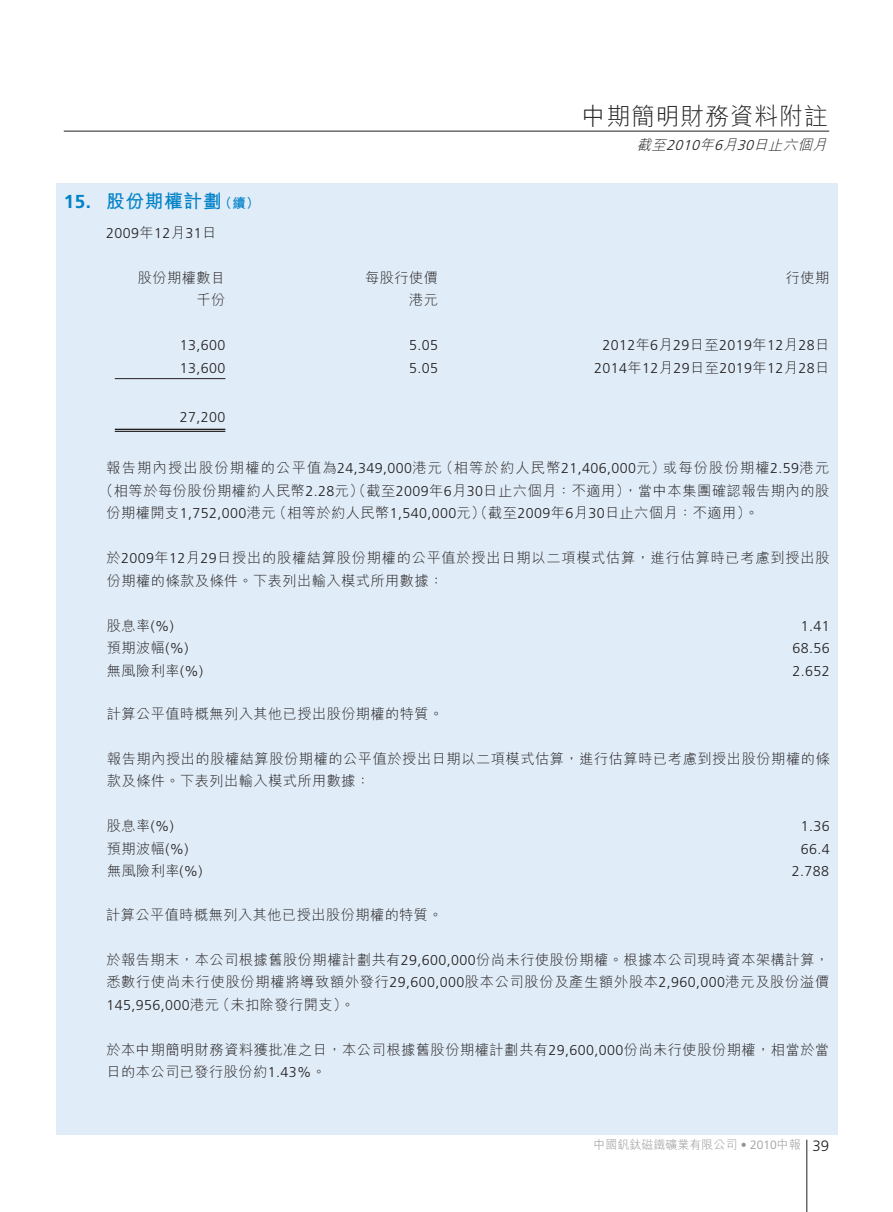
<style>
.page{position:relative;width:893px;height:1212px;background:#fff}
.page>*{position:absolute;margin:0;border:0;box-sizing:border-box;transform-origin:0 0}
.t1{font:300 24px "M Hei HK";letter-spacing:.03em;color:#231f20}
.t2{font:700 18.75px "M Hei HK";letter-spacing:.03em;color:#0082c8}
.t3{font:300 14.25px/22.5px "M Hei HK";letter-spacing:.035em;color:#231f20}
.t4{font:300 14.25px "Frutiger LT Std";letter-spacing:.03em;color:#231f20}
.t5{font:300 14.25px "M Hei HK";letter-spacing:.085em;color:#231f20}
.t6{font:italic 300 14.25px "M Hei HK";color:#231f20}
.t7{font:300 12px "M Hei HK";color:#939598}
.s1{font-family:"Frutiger LT Std"}
.s2{font-size:13.5px}
.s3{font-family:"M Hei HK"}
.s4{font-family:"Frutiger LT Std";font-size:15px;color:#231f20}
</style>
<div class="page">
<hr style="left:64px;top:131px;width:765px;height:1px;background:#231f20">
<div style="left:56px;top:184px;width:781px;height:951px;background:#e0ecf7"></div>
<hr style="left:806px;top:1140px;width:1px;height:72px;background:#231f20">
<hr style="left:115px;top:378px;width:110px;height:1px;background:#231f20">
<hr style="left:115px;top:429px;width:110px;height:1px;background:#231f20">
<hr style="left:115px;top:431px;width:110px;height:1px;background:#231f20">
<h1 class="t1" style="left:582px;top:99px;width:248px">中期簡明財務資料附註</h1>
<p class="t6" style="left:637px;top:134px;width:196px">截至<span class="s1">2010</span>年<span class="s1">6</span>月<span class="s1">30</span>日止六個月</p>
<h2 class="t2" style="left:64px;top:188px;width:198px"><span class="s1">15.</span> 股份期權計劃<span class="s2">（續）</span></h2>
<p class="t4" style="left:106px;top:225px;width:112px">2009<span class="s3">年</span>12<span class="s3">月</span>31<span class="s3">日</span></p>
<p class="t3" style="left:138px;top:266px;width:89px">股份期權數目</p>
<p class="t3" style="left:365px;top:266px;width:74px">每股行使價</p>
<p class="t3" style="left:786px;top:266px;width:45px">行使期</p>
<p class="t3" style="left:197px;top:288px;width:30px">千份</p>
<p class="t3" style="left:409px;top:288px;width:30px">港元</p>
<p class="t4" style="left:180px;top:337px;width:47px">13,600</p>
<p class="t4" style="left:409px;top:337px;width:30px">5.05</p>
<p class="t4" style="left:602px;top:337px;width:228px">2012<span class="s3">年</span>6<span class="s3">月</span>29<span class="s3">日至</span>2019<span class="s3">年</span>12<span class="s3">月</span>28<span class="s3">日</span></p>
<p class="t4" style="left:180px;top:360px;width:47px">13,600</p>
<p class="t4" style="left:409px;top:360px;width:30px">5.05</p>
<p class="t4" style="left:594px;top:360px;width:237px">2014<span class="s3">年</span>12<span class="s3">月</span>29<span class="s3">日至</span>2019<span class="s3">年</span>12<span class="s3">月</span>28<span class="s3">日</span></p>
<p class="t4" style="left:180px;top:409px;width:47px">27,200</p>
<p class="t5" style="left:106px;top:458px;width:724px">報告期內授出股份期權的公平值為<span class="s1">24,349,000</span>港元（相等於約人民幣<span class="s1">21,406,000</span>元）或每份股份期權<span class="s1">2.59</span>港元</p>
<p class="t3" style="left:99px;top:478px;width:732px">（相等於每份股份期權約人民幣<span class="s1">2.28</span>元）（截至<span class="s1">2009</span>年<span class="s1">6</span>月<span class="s1">30</span>日止六個月：不適用），當中本集團確認報告期內的股</p>
<p class="t3" style="left:106px;top:501px;width:654px">份期權開支<span class="s1">1,752,000</span>港元（相等於約人民幣<span class="s1">1,540,000</span>元）（截至<span class="s1">2009</span>年<span class="s1">6</span>月<span class="s1">30</span>日止六個月：不適用）。</p>
<p class="t3" style="left:107px;top:546px;width:724px">於<span class="s1">2009</span>年<span class="s1">12</span>月<span class="s1">29</span>日授出的股權結算股份期權的公平值於授出日期以二項模式估算，進行估算時已考慮到授出股份期權的條款及條件。下表列出輸入模式所用數據：</p>
<p class="t3" style="left:107px;top:613px;width:68px">股息率<span class="s1">(%)</span></p>
<p class="t4" style="left:801px;top:618px;width:30px">1.41</p>
<p class="t3" style="left:107px;top:636px;width:83px">預期波幅<span class="s1">(%)</span></p>
<p class="t4" style="left:792px;top:640px;width:39px">68.56</p>
<p class="t3" style="left:107px;top:658px;width:98px">無風險利率<span class="s1">(%)</span></p>
<p class="t4" style="left:793px;top:663px;width:39px">2.652</p>
<p class="t3" style="left:107px;top:702px;width:338px">計算公平值時概無列入其他已授出股份期權的特質。</p>
<p class="t3" style="left:107px;top:747px;width:724px">報告期內授出的股權結算股份期權的公平值於授出日期以二項模式估算，進行估算時已考慮到授出股份期權的條款及條件。下表列出輸入模式所用數據：</p>
<p class="t3" style="left:107px;top:814px;width:68px">股息率<span class="s1">(%)</span></p>
<p class="t4" style="left:801px;top:818px;width:30px">1.36</p>
<p class="t3" style="left:107px;top:837px;width:83px">預期波幅<span class="s1">(%)</span></p>
<p class="t4" style="left:801px;top:841px;width:30px">66.4</p>
<p class="t3" style="left:107px;top:859px;width:97px">無風險利率<span class="s1">(%)</span></p>
<p class="t4" style="left:792px;top:863px;width:39px">2.788</p>
<p class="t3" style="left:106px;top:902px;width:338px">計算公平值時概無列入其他已授出股份期權的特質。</p>
<p class="t3" style="left:106px;top:947px;width:724px;text-align:justify">於報告期末，本公司根據舊股份期權計劃共有<span class="s1">29,600,000</span>份尚未行使股份期權。根據本公司現時資本架構計算，悉數行使尚未行使股份期權將導致額外發行<span class="s1">29,600,000</span>股本公司股份及產生額外股本<span class="s1">2,960,000</span>港元及股份溢價<span class="s1">145,956,000</span>港元（未扣除發行開支）。</p>
<p class="t3" style="left:106px;top:1037px;width:724px">於本中期簡明財務資料獲批准之日，本公司根據舊股份期權計劃共有<span class="s1">29,600,000</span>份尚未行使股份期權，相當於當日的本公司已發行股份約<span class="s1">1.43%</span>。</p>
<p class="t7" style="left:593px;top:1136px;width:237px">中國釩鈦磁鐵礦業有限公司 <span class="s1">• 2010</span>中報 <span class="s4">39</span></p>
</div>
